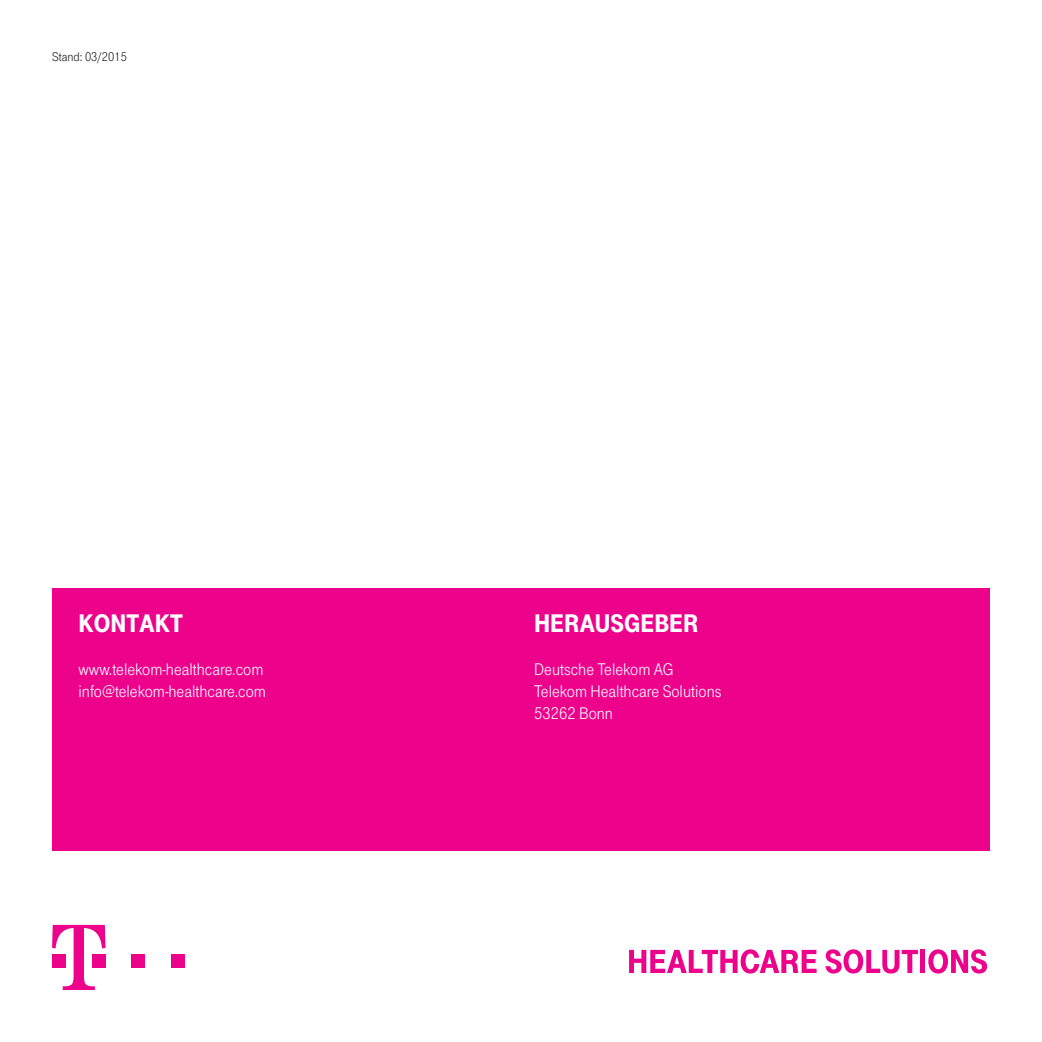
<style>
.page{position:relative;width:1042px;height:1042px;background:#fff}
.page>*{position:absolute;margin:0;border:0;box-sizing:border-box;transform-origin:0 0}
.t1{font:900 26.25px "Tele Grotesk Headline";color:#fff}
.t2{font:17.5px/21.9px "Tele Grotesk Norm";color:#fff}
.t3{font:13.12px "Tele Grotesk Norm";color:#231f20}
</style>
<div class="page">
<div style="left:53px;top:588px;width:937px;height:262px;background:#ed028c"></div>
<div style="left:132px;top:955px;width:13px;height:13px;background:#ed028c"></div>
<div style="left:171px;top:955px;width:14px;height:13px;background:#ed028c"></div>
<svg style="left:52px;top:925px;width:53px;height:65px"></svg>
<svg style="left:629px;top:949px;width:187px;height:24px"></svg>
<svg style="left:825px;top:949px;width:93px;height:24px"></svg>
<div style="left:920px;top:950px;width:5px;height:23px;background:#ed028c"></div>
<svg style="left:928px;top:949px;width:59px;height:24px"></svg>
<p class="t3" style="left:52px;top:49px;width:76px">Stand: 03/2015</p>
<h1 class="t1" style="left:79px;top:608px;width:106px">KONTAKT</h1>
<p class="t2" style="left:79px;top:659px;width:189px">www.telekom-healthcare.com info@telekom-healthcare.com</p>
<h1 class="t1" style="left:534px;top:608px;width:166px">HERAUSGEBER</h1>
<p class="t2" style="left:534px;top:659px;width:189px">Deutsche Telekom AG<br>Telekom Healthcare Solutions<br>53262 Bonn</p>
</div>
